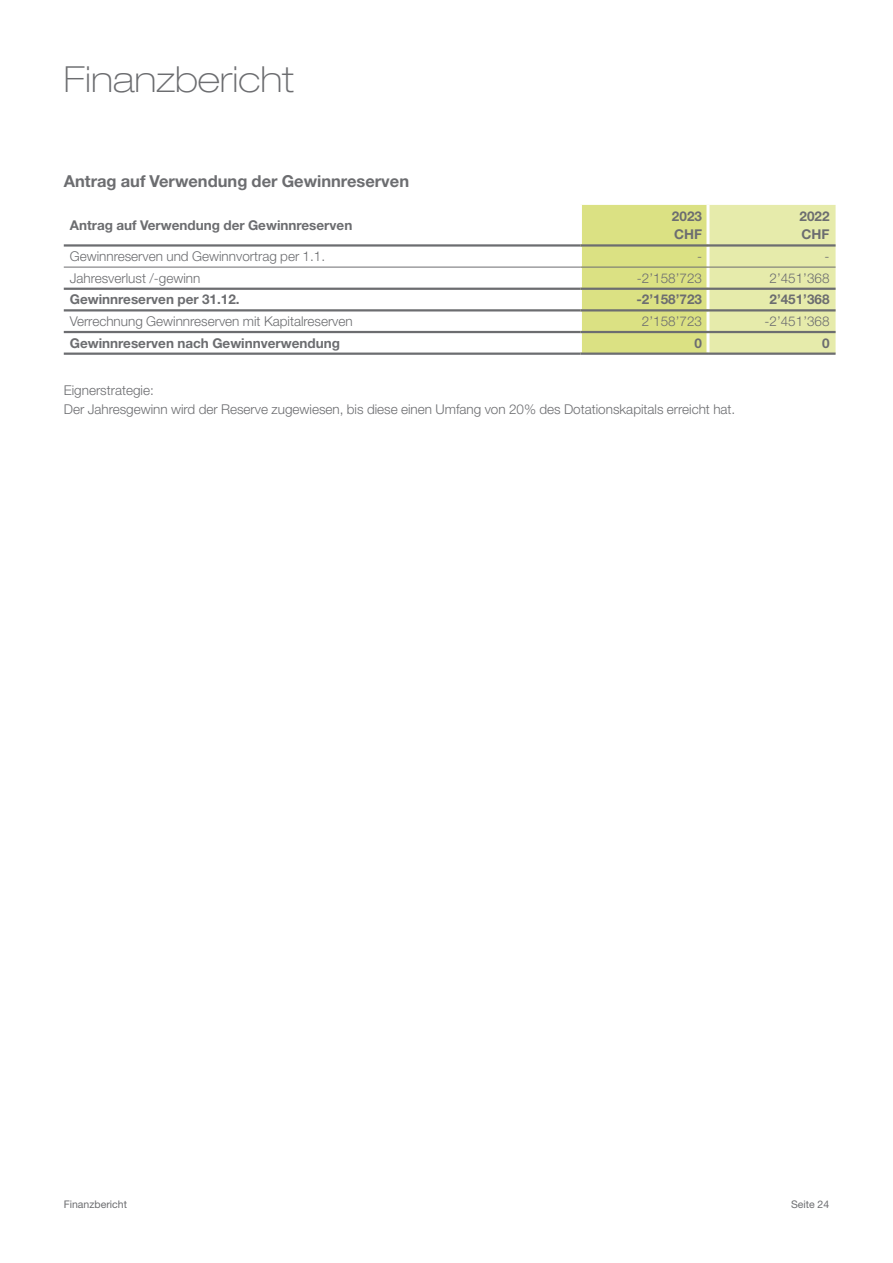
<style>
.page{position:relative;width:893px;height:1263px;background:#fff}
.page>*{position:absolute;margin:0;border:0;box-sizing:border-box;transform-origin:0 0}
.t1{font:100 expanded 36px "Helvetica Neue LT Std";color:#6c6d70}
.t2{font:700 16.5px "Helvetica Neue LT Std";color:#6c6d70}
.t3{font:300 13.5px/18.9px "Helvetica Neue LT Std";color:#6c6d70}
.t4{font:700 13.5px/18.9px "Helvetica Neue LT Std";color:#6c6d70}
.t5{font:10.5px "Helvetica Neue LT Std";color:#6c6d70}
</style>
<div class="page">
<svg style="left:582px;top:205px;width:254px;height:147px;background:#dfe497"></svg>
<hr style="left:706px;top:205px;width:3px;height:39px;background:#fff">
<hr style="left:706px;top:247px;width:3px;height:20px;background:#fff">
<hr style="left:706px;top:267px;width:3px;height:21px;background:#fff">
<hr style="left:706px;top:290px;width:3px;height:19px;background:#fff">
<hr style="left:706px;top:311px;width:3px;height:20px;background:#fff">
<hr style="left:706px;top:333px;width:3px;height:19px;background:#fff">
<hr style="left:64px;top:267px;width:516px;height:1px;background:#6c6d70">
<hr style="left:580px;top:267px;width:128px;height:1px;background:#6c6d70">
<hr style="left:708px;top:267px;width:128px;height:1px;background:#6c6d70">
<hr style="left:64px;top:309px;width:516px;height:2px;background:#6c6d70">
<hr style="left:64px;top:331px;width:516px;height:2px;background:#6c6d70">
<hr style="left:580px;top:331px;width:128px;height:2px;background:#6c6d70">
<hr style="left:708px;top:331px;width:128px;height:2px;background:#6c6d70">
<hr style="left:64px;top:352px;width:516px;height:3px;background:#6c6d70">
<hr style="left:580px;top:352px;width:128px;height:3px;background:#6c6d70">
<hr style="left:708px;top:352px;width:128px;height:3px;background:#6c6d70">
<hr style="left:64px;top:288px;width:516px;height:2px;background:#6c6d70">
<hr style="left:580px;top:288px;width:128px;height:2px;background:#6c6d70">
<hr style="left:708px;top:288px;width:128px;height:2px;background:#6c6d70">
<hr style="left:580px;top:309px;width:128px;height:2px;background:#6c6d70">
<hr style="left:708px;top:309px;width:128px;height:2px;background:#6c6d70">
<hr style="left:64px;top:244px;width:516px;height:3px;background:#6c6d70">
<hr style="left:580px;top:244px;width:128px;height:3px;background:#6c6d70">
<hr style="left:708px;top:244px;width:128px;height:3px;background:#6c6d70">
<h1 class="t1" style="left:64px;top:58px;width:232px">Finanzbericht</h1>
<p class="t2" style="left:64px;top:171px;width:347px">Antrag auf Verwendung der Gewinnreserven</p>
<p class="t4" style="left:70px;top:215px;width:284px">Antrag auf Verwendung der Gewinnreserven</p>
<p class="t4" style="left:672px;top:206px;width:32px">2023<br>CHF</p>
<p class="t4" style="left:799px;top:206px;width:32px">2022<br>CHF</p>
<p class="t3" style="left:70px;top:247px;width:257px">Gewinnreserven und Gewinnvortrag per 1.1.</p>
<p class="t3" style="left:697px;top:247px;width:6px">-</p>
<p class="t3" style="left:825px;top:247px;width:6px">-</p>
<p class="t3" style="left:70px;top:268px;width:132px">Jahresverlust /-gewinn</p>
<p class="t3" style="left:637px;top:268px;width:67px">-2’158’723</p>
<p class="t3" style="left:769px;top:268px;width:62px">2’451’368</p>
<p class="t4" style="left:70px;top:290px;width:171px">Gewinnreserven per 31.12.</p>
<p class="t4" style="left:636px;top:290px;width:67px">-2’158’723</p>
<p class="t4" style="left:769px;top:290px;width:62px">2’451’368</p>
<p class="t3" style="left:70px;top:311px;width:284px">Verrechnung Gewinnreserven mit Kapitalreserven</p>
<p class="t3" style="left:642px;top:311px;width:62px">2’158’723</p>
<p class="t3" style="left:764px;top:311px;width:67px">-2’451’368</p>
<p class="t4" style="left:70px;top:333px;width:272px">Gewinnreserven nach Gewinnverwendung</p>
<p class="t4" style="left:694px;top:333px;width:9px">0</p>
<p class="t4" style="left:822px;top:333px;width:9px">0</p>
<p class="t3" style="left:64px;top:380px;width:673px">Eignerstrategie:<br>Der Jahresgewinn wird der Reserve zugewiesen, bis diese einen Umfang von 20% des Dotationskapitals erreicht hat.</p>
<p class="t5" style="left:791px;top:1197px;width:40px">Seite 24</p>
<p class="t5" style="left:64px;top:1197px;width:65px">Finanzbericht</p>
<p class="t5" style="left:817px;top:1197px;width:13px">36</p>
</div>
